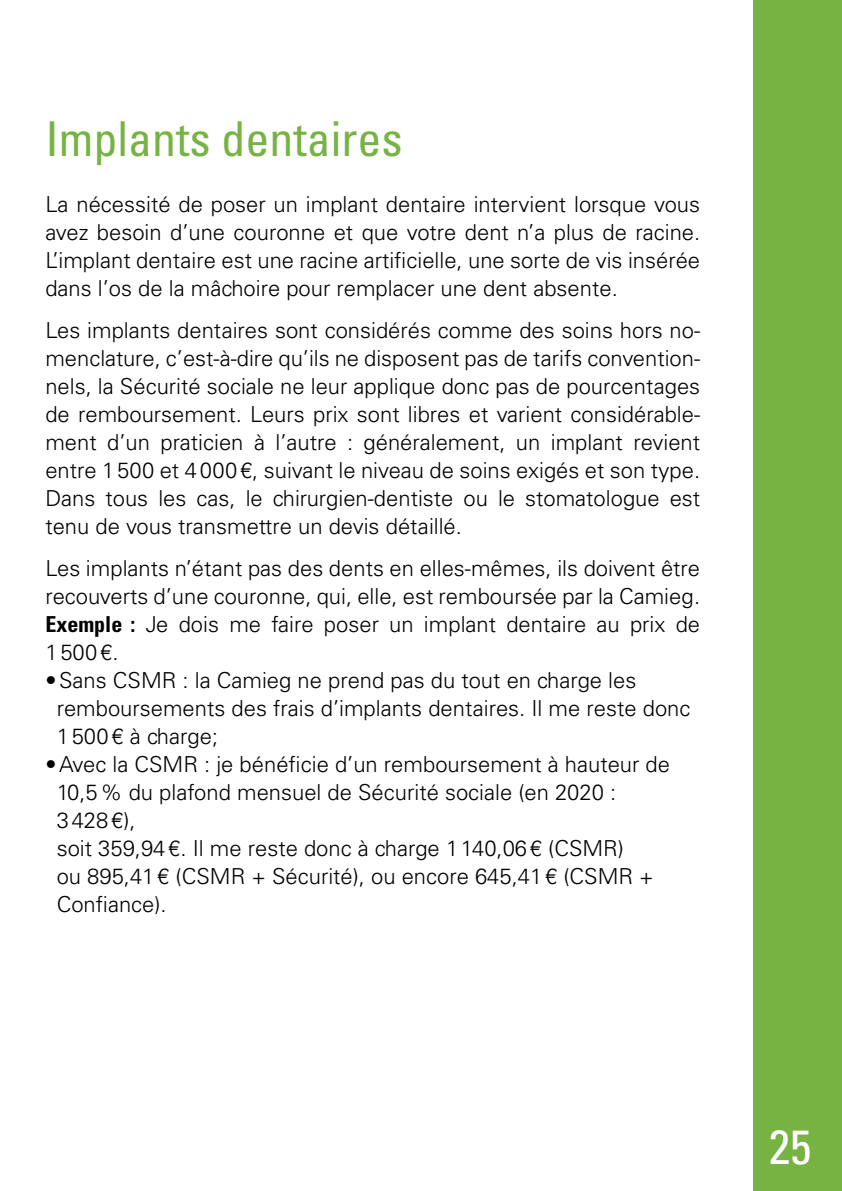
<style>
.page{position:relative;width:842px;height:1191px;background:#fff}
.page>*{position:absolute;margin:0;border:0;box-sizing:border-box;transform-origin:0 0}
.t1{font:condensed 48px "Univers LT Std";color:#76b343}
.t2{font:condensed 48px "Univers LT Std";color:#fff}
.t3{font:300 22px/28px "Univers LT Std";color:#000;text-align:justify}
.s1{font-weight:700;font-stretch:condensed}
</style>
<div class="page">
<div style="left:753px;top:0;width:89px;height:1191px;background:#76b343"></div>
<h1 class="t1" style="left:45px;top:109px;width:359px">Implants dentaires</h1>
<p class="t3" style="left:45px;top:190px;width:656px">La nécessité de poser un implant dentaire intervient lorsque vous avez besoin d’une couronne et que votre dent n’a plus de racine.<br>L’implant dentaire est une racine artificielle, une sorte de vis insérée dans l’os de la mâchoire pour remplacer une dent absente.</p>
<p class="t3" style="left:45px;top:316px;width:656px">Les implants dentaires sont considérés comme des soins hors no&shy;menclature, c’est-à-dire qu’ils ne disposent pas de tarifs convention&shy;nels, la Sécurité sociale ne leur applique donc pas de pourcentages de remboursement. Leurs prix sont libres et varient considérable&shy;ment d’un praticien à l’autre : généralement, un implant revient entre 1500 et 4000€, suivant le niveau de soins exigés et son type.<br>Dans tous les cas, le chirurgien-dentiste ou le stomatologue est tenu de vous transmettre un devis détaillé.</p>
<p class="t3" style="left:45px;top:554px;width:656px">Les implants n’étant pas des dents en elles-mêmes, ils doivent être recouverts d’une couronne, qui, elle, est remboursée par la Camieg.<br><span class="s1">Exemple :</span> Je dois me faire poser un implant dentaire au prix de 1500€.</p>
<p class="t3" style="left:57px;top:666px;width:635px;text-align:left;text-indent:-11px">•Sans CSMR : la Camieg ne prend pas du tout en charge les remboursements des frais d’implants dentaires. Il me reste donc<br>1500€ à charge;</p>
<p class="t3" style="left:57px;top:750px;width:615px;text-align:left;text-indent:-11px">•Avec la CSMR : je bénéficie d’un remboursement à hauteur de 10,5% du plafond mensuel de Sécurité sociale (en 2020 :<br>3428€),<br>soit 359,94€. Il me reste donc à charge 1140,06€ (CSMR)<br>ou 895,41€ (CSMR + Sécurité), ou encore 645,41€ (CSMR + Confiance).</p>
<h1 class="t2" style="left:769px;top:1117px;width:44px">25</h1>
</div>
